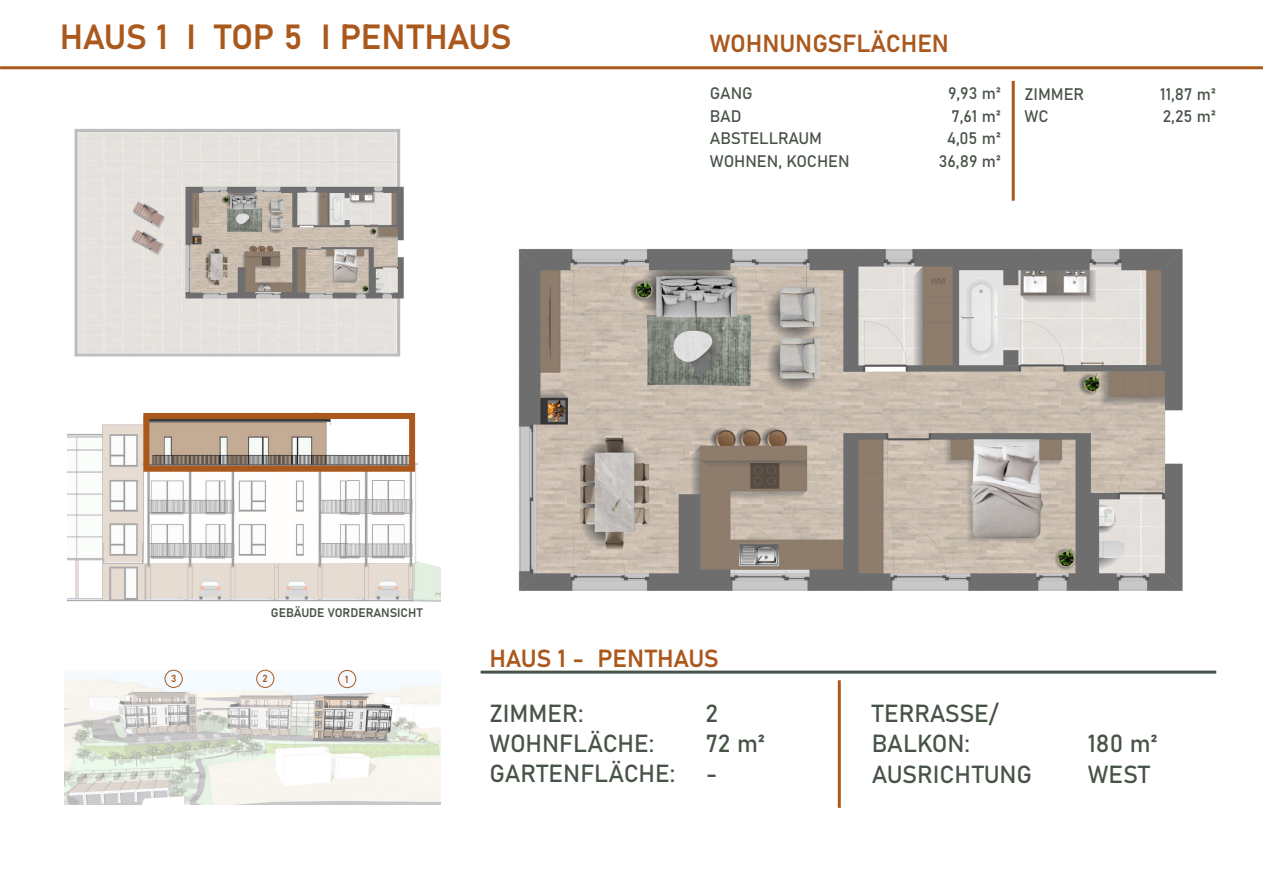
<style>
.page{position:relative;width:1263px;height:893px;background:#fff}
.page>*{position:absolute;margin:0;border:0;box-sizing:border-box;transform-origin:0 0}
.t1{font:34.5px "Bahnschrift";letter-spacing:-.01em;color:#ab581d}
.t2{font:24.45px/30.2px "Bahnschrift";color:#485348}
.t3{font:24.45px "Bahnschrift";letter-spacing:-.01em;color:#ab581d}
.t4{font:16.5px "Bahnschrift";color:#485348}
.t5{font:12.15px "Bahnschrift";letter-spacing:-.01em;color:#485348}
.t6{font:10.2px "Bahnschrift";color:#ab581d}
</style>
<div class="page">
<hr style="left:0;top:66px;width:1263px;height:3px;background:#ab581d">
<img style="left:68px;top:413px;width:372px;height:188px">
<img style="left:150px;top:420px;width:258px;height:45px">
<div style="left:143px;top:413px;width:272px;height:59px;border:6px solid #ab581d"></div>
<hr style="left:838px;top:680px;width:3px;height:128px;background:#ab581d">
<hr style="left:481px;top:671px;width:735px;height:3px;background:#485348">
<img style="left:64px;top:670px;width:1px;height:30px">
<img style="left:64px;top:700px;width:1px;height:53px">
<img style="left:64px;top:753px;width:1px;height:52px">
<img style="left:65px;top:670px;width:375px;height:135px">
<div style="left:338px;top:670px;width:18px;height:18px;border:1px solid #ab581d;border-radius:50%"></div>
<div style="left:256px;top:670px;width:18px;height:18px;border:1px solid #ab581d;border-radius:50%"></div>
<div style="left:165px;top:670px;width:18px;height:18px;border:1px solid #ab581d;border-radius:50%"></div>
<img style="left:518px;top:249px;width:665px;height:342px">
<img style="left:74px;top:128px;width:330px;height:229px">
<hr style="left:1012px;top:81px;width:3px;height:120px;background:#ab581d">
<h1 class="t1" style="left:60px;top:11px;width:453px">HAUS 1 I TOP 5 I PENTHAUS</h1>
<p class="t5" style="left:271px;top:604px;width:153px">GEBÄUDE VORDERANSICHT</p>
<h2 class="t3" style="left:710px;top:25px;width:241px">WOHNUNGSFLÄCHEN</h2>
<p class="t4" style="left:710px;top:81px;width:45px">GANG</p>
<p class="t4" style="left:948px;top:81px;width:54px">9,93 m²</p>
<p class="t4" style="left:710px;top:103px;width:33px">BAD</p>
<p class="t4" style="left:951px;top:103px;width:51px">7,61 m²</p>
<p class="t4" style="left:710px;top:126px;width:114px">ABSTELLRAUM</p>
<p class="t4" style="left:947px;top:126px;width:56px">4,05 m²</p>
<p class="t4" style="left:710px;top:148px;width:141px">WOHNEN, KOCHEN</p>
<p class="t4" style="left:939px;top:148px;width:64px">36,89 m²</p>
<p class="t4" style="left:1024px;top:81px;width:61px">ZIMMER</p>
<p class="t4" style="left:1160px;top:81px;width:57px">11,87 m²</p>
<p class="t4" style="left:1024px;top:104px;width:26px">WC</p>
<p class="t4" style="left:1163px;top:104px;width:55px">2,25 m²</p>
<p class="t6" style="left:171px;top:671px;width:7px">3</p>
<p class="t6" style="left:263px;top:671px;width:7px">2</p>
<p class="t6" style="left:345px;top:672px;width:5px">1</p>
<h2 class="t3" style="left:490px;top:640px;width:231px">HAUS 1 - PENTHAUS</h2>
<h2 class="t2" style="left:490px;top:697px;width:96px">ZIMMER:</h2>
<h2 class="t2" style="left:706px;top:697px;width:14px">2</h2>
<h2 class="t2" style="left:490px;top:727px;width:166px">WOHNFLÄCHE:</h2>
<h2 class="t2" style="left:490px;top:727px;width:277px;text-indent:216px">72 m²<br>GARTENFLÄCHE: -</h2>
<h2 class="t2" style="left:872px;top:697px;width:128px">TERRASSE/<br>BALKON:</h2>
<h2 class="t2" style="left:1088px;top:727px;width:71px">180 m²</h2>
<h2 class="t2" style="left:872px;top:757px;width:162px">AUSRICHTUNG</h2>
<h2 class="t2" style="left:1088px;top:757px;width:64px">WEST</h2>
</div>
